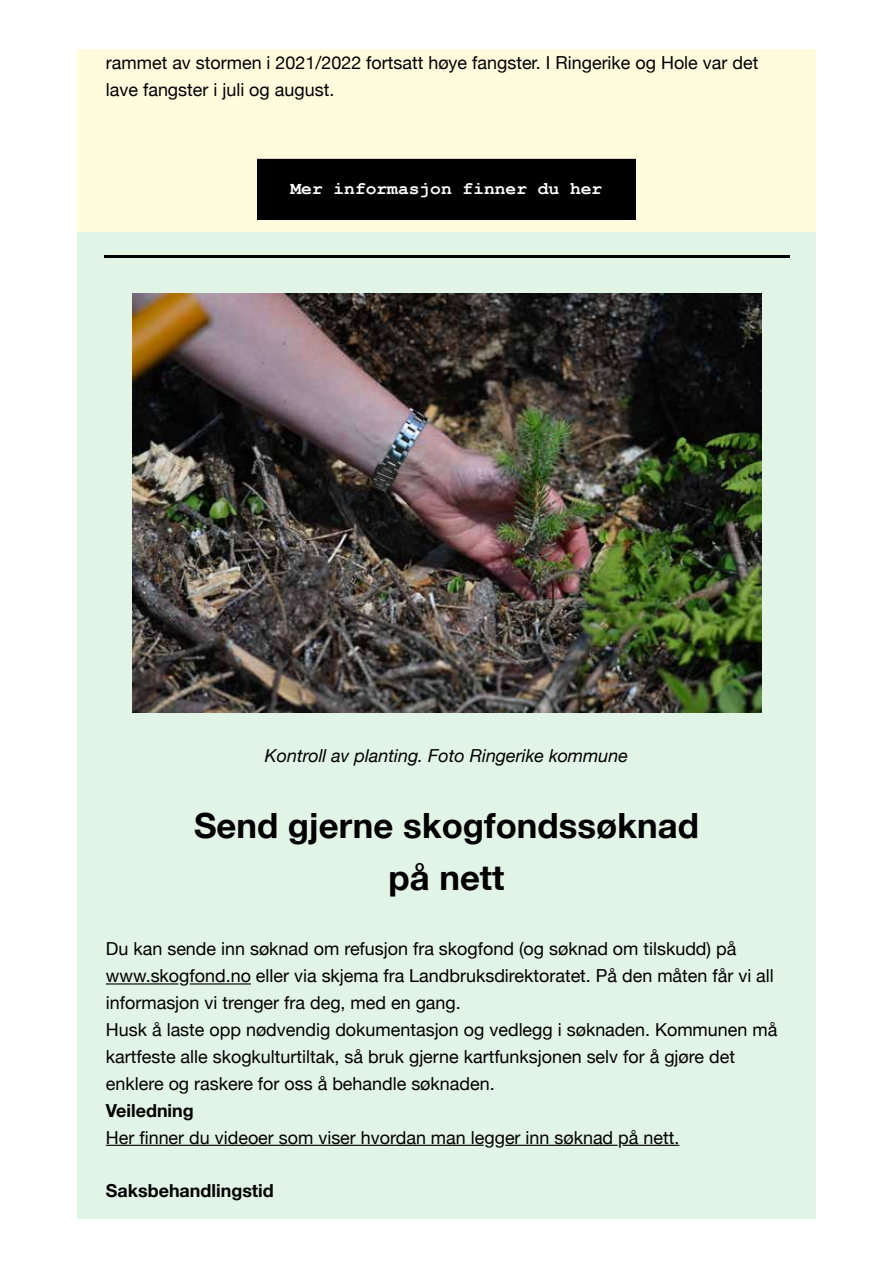
<style>
.page{position:relative;width:893px;height:1263px;background:#fff}
.page>*{position:absolute;margin:0;border:0;box-sizing:border-box;transform-origin:0 0}
.t1{font:700 34.8px/52.7px "Helvetica Neue";color:#000;text-align:center}
.t2{font:17.85px/26.8px "Helvetica Neue";color:#000}
.t3{font:italic 17.85px "Helvetica Neue";color:#000}
.t4{font:700 17.85px "Helvetica Neue";color:#000}
.t5{font:700 17.85px "Courier New";color:#fff}
</style>
<div class="page">
<div style="left:77px;top:49px;width:739px;height:96px;background:#fefcdd"></div>
<div style="left:77px;top:145px;width:739px;height:88px;background:#fefcdd"></div>
<div style="left:257px;top:159px;width:379px;height:60px;background:#000"></div>
<div style="left:77px;top:233px;width:739px;height:47px;background:#e2f4e6"></div>
<hr style="left:104px;top:255px;width:685px;height:2px;background:#000">
<div style="left:77px;top:280px;width:739px;height:446px;background:#e2f4e6"></div>
<div style="left:77px;top:726px;width:739px;height:58px;background:#e2f4e6"></div>
<div style="left:77px;top:784px;width:739px;height:135px;background:#e2f4e6"></div>
<div style="left:77px;top:919px;width:739px;height:299px;background:#e2f4e6"></div>
<img style="left:133px;top:293px;width:628px;height:419px">
<hr style="left:190px;top:983px;width:61px;height:1px;background:#000">
<hr style="left:106px;top:983px;width:72px;height:1px;background:#000">
<hr style="left:623px;top:1145px;width:56px;height:1px;background:#000">
<hr style="left:505px;top:1145px;width:113px;height:1px;background:#000">
<hr style="left:106px;top:1145px;width:378px;height:1px;background:#000">
<p class="t2" style="left:106px;top:50px;width:654px">rammet av stormen i 2021/2022 fortsatt høye fangster. I Ringerike og Hole var det lave fangster i juli og august.</p>
<p class="t5" style="left:290px;top:177px;width:313px">Mer informasjon finner du her</p>
<p class="t3" style="left:265px;top:742px;width:365px">Kontroll av planting. Foto Ringerike kommune</p>
<h1 class="t1" style="left:194px;top:800px;width:506px">Send gjerne skogfondssøknad på nett</h1>
<p class="t2" style="left:106px;top:937px;width:673px">Du kan sende inn søknad om refusjon fra skogfond (og søknad om tilskudd) på www.skogfond.no eller via skjema fra Landbruksdirektoratet. På den måten får vi all informasjon vi trenger fra deg, med en gang.<br>Husk å laste opp nødvendig dokumentasjon og vedlegg i søknaden. Kommunen må kartfeste alle skogkulturtiltak, så bruk gjerne kartfunksjonen selv for å gjøre det enklere og raskere for oss å behandle søknaden.</p>
<p class="t4" style="left:106px;top:1096px;width:89px">Veiledning</p>
<p class="t2" style="left:106px;top:1125px;width:575px">Her finner du videoer som viser hvordan man legger inn søknad på nett.</p>
<p class="t4" style="left:106px;top:1177px;width:169px">Saksbehandlingstid</p>
</div>
